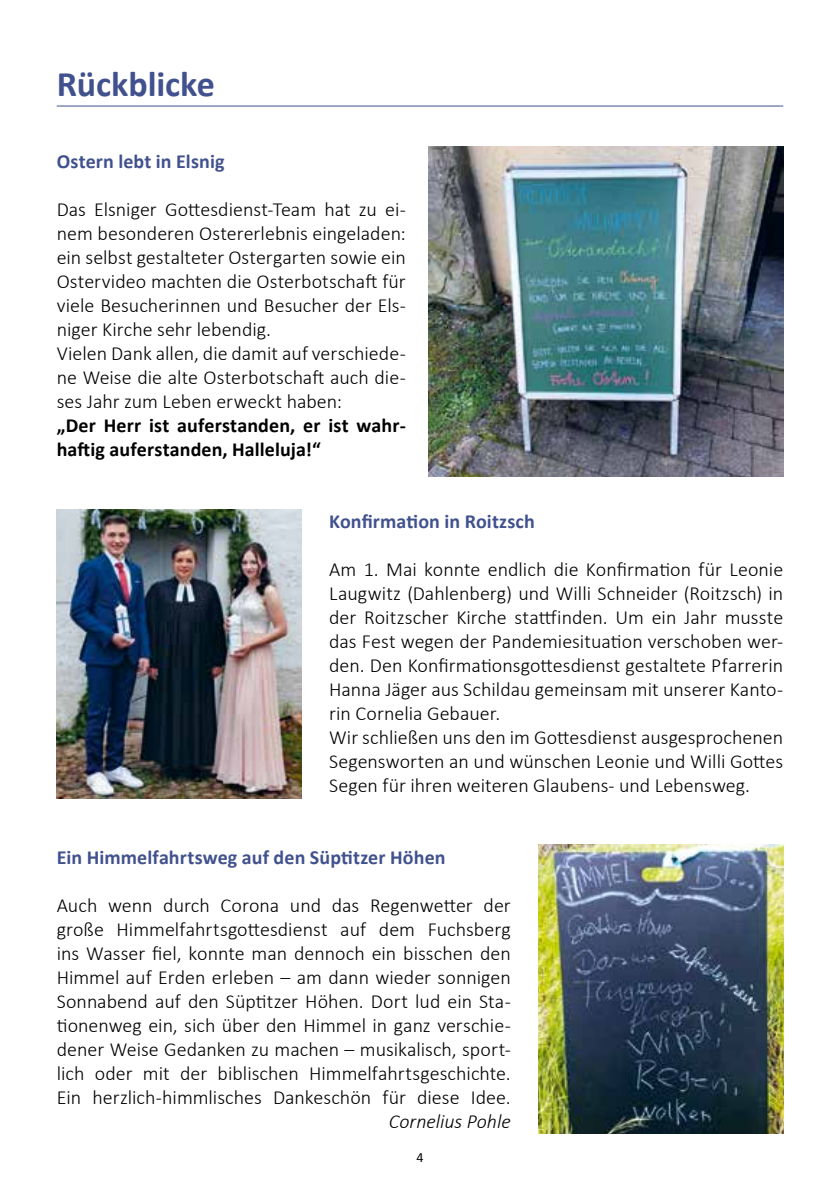
<style>
.page{position:relative;width:840px;height:1191px;background:#fff}
.page>*{position:absolute;margin:0;border:0;box-sizing:border-box;transform-origin:0 0}
.t1{font:700 36px "Calibri";letter-spacing:-.005em;color:#41518e}
.t2{font:300 20px/24px "Calibri";color:#000}
.t3{font:700 20px "Calibri";letter-spacing:.005em;color:#41518e}
.t4{font:700 20px/24px "Calibri";letter-spacing:.005em;color:#000}
.t5{font:italic 300 20px "Calibri";color:#000}
.t6{font:14px "Calibri";color:#000}
</style>
<div class="page">
<hr style="left:57px;top:106px;width:725px;height:1px;background:#41518e">
<img style="left:428px;top:146px;width:354px;height:330px">
<img style="left:57px;top:509px;width:244px;height:289px">
<img style="left:538px;top:844px;width:244px;height:289px">
<h1 class="t1" style="left:57px;top:59px;width:160px">Rückblicke</h1>
<p class="t3" style="left:57px;top:147px;width:169px">Ostern lebt in Elsnig</p>
<p class="t2" style="left:57px;top:197px;width:350px">Das Elsniger Gottesdienst-Team hat zu ei&shy;nem besonderen Ostererlebnis eingeladen: ein selbst gestalteter Ostergarten sowie ein Ostervideo machten die Osterbotschaft für viele Besucherinnen und Besucher der Els&shy;niger Kirche sehr lebendig.<br>Vielen Dank allen, die damit auf verschiede&shy;ne Weise die alte Osterbotschaft auch die&shy;ses Jahr zum Leben erweckt haben:</p>
<p class="t4" style="left:57px;top:413px;width:350px">„Der Herr ist auferstanden, er ist wahr&shy;haftig auferstanden, Halleluja!“</p>
<p class="t3" style="left:329px;top:507px;width:207px">Konfirmation in Roitzsch</p>
<p class="t2" style="left:329px;top:557px;width:455px">Am 1. Mai konnte endlich die Konfirmation für Leonie Laugwitz (Dahlenberg) und Willi Schneider (Roitzsch) in der Roitzscher Kirche stattfinden. Um ein Jahr musste das Fest wegen der Pandemiesituation verschoben wer&shy;den. Den Konfirmationsgottesdienst gestaltete Pfarrerin Hanna Jäger aus Schildau gemeinsam mit unserer Kanto&shy;rin Cornelia Gebauer.<br>Wir schließen uns den im Gottesdienst ausgesprochenen Segensworten an und wünschen Leonie und Willi Gottes Segen für ihren weiteren Glaubens- und Lebensweg.</p>
<p class="t3" style="left:57px;top:843px;width:390px">Ein Himmelfahrtsweg auf den Süptitzer Höhen</p>
<p class="t2" style="left:57px;top:893px;width:455px;text-align:justify">Auch wenn durch Corona und das Regenwetter der große Himmelfahrtsgottesdienst auf dem Fuchsberg ins Wasser fiel, konnte man dennoch ein bisschen den Himmel auf Erden erleben – am dann wieder sonnigen Sonnabend auf den Süptitzer Höhen. Dort lud ein Sta&shy;tionenweg ein, sich über den Himmel in ganz verschie&shy;dener Weise Gedanken zu machen – musikalisch, sport&shy;lich oder mit der biblischen Himmelfahrtsgeschichte.<br>Ein herzlich-himmlisches Dankeschön für diese Idee.</p>
<p class="t5" style="left:388px;top:1109px;width:123px">Cornelius Pohle</p>
<p class="t6" style="left:416px;top:1147px;width:9px">4</p>
</div>
